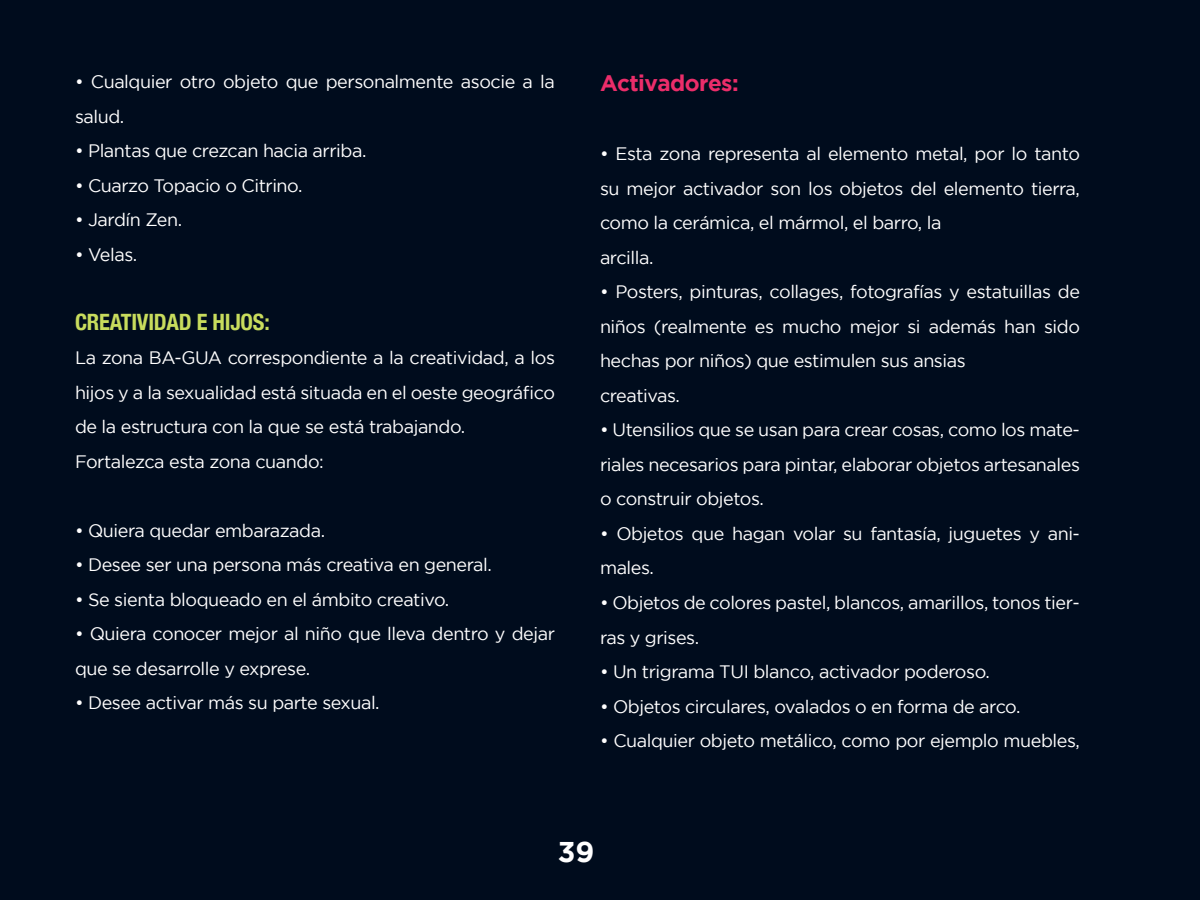
<style>
.page{position:relative;width:1200px;height:900px;background:#000c1d}
.page>*{position:absolute;margin:0;border:0;box-sizing:border-box;transform-origin:0 0}
.t1{font:700 28.5px "Gotham";color:#fff}
.t2{font:700 condensed 22.5px "Helvetica Neue";color:#c8dc5d}
.t3{font:700 22.5px "Gotham";letter-spacing:-.025em;color:#eb2d6a}
.t4{font:18px/34.5px "Gotham";letter-spacing:-.025em;color:#fff}
</style>
<div class="page">
<p class="t4" style="left:75px;top:64px;width:482px">• Cualquier otro objeto que personalmente asocie a la salud.</p>
<p class="t4" style="left:75px;top:133px;width:293px">• Plantas que crezcan hacia arriba.</p>
<p class="t4" style="left:75px;top:168px;width:229px">• Cuarzo Topacio o Citrino.</p>
<p class="t4" style="left:75px;top:202px;width:109px">• Jardín Zen.</p>
<p class="t4" style="left:75px;top:237px;width:64px">• Velas.</p>
<p class="t2" style="left:75px;top:303px;width:56px">CRE ATIVID</p>
<p class="t2" style="left:167px;top:303px;width:58px">ADEHIJOS</p>
<p class="t2" style="left:264px;top:303px;width:7px">:</p>
<p class="t4" style="left:75px;top:340px;width:482px">La zona BA-GUA correspondiente a la creatividad, a los hijos y a la sexualidad está situada en el oeste geográfico de la estructura con la que se está trabajando.<br>Fortalezca esta zona cuando:</p>
<p class="t4" style="left:75px;top:513px;width:252px">• Quiera quedar embarazada.</p>
<p class="t4" style="left:75px;top:547px;width:418px">• Desee ser una persona más creativa en general.</p>
<p class="t4" style="left:75px;top:582px;width:376px">• Se sienta bloqueado en el ámbito creativo.</p>
<p class="t4" style="left:75px;top:616px;width:482px">• Quiera conocer mejor al niño que lleva dentro y dejar que se desarrolle y exprese.</p>
<p class="t4" style="left:75px;top:685px;width:306px">• Desee activar más su parte sexual.</p>
<p class="t3" style="left:600px;top:70px;width:140px">Activadores:</p>
<p class="t4" style="left:600px;top:137px;width:482px">• Esta zona representa al elemento metal, por lo tanto su mejor activador son los objetos del elemento tierra, como la cerámica, el mármol, el barro, la<br>arcilla.</p>
<p class="t4" style="left:600px;top:275px;width:482px">• Posters, pinturas, collages, fotografías y estatuillas de niños (realmente es mucho mejor si además han sido hechas por niños) que estimulen sus ansias<br>creativas.</p>
<p class="t4" style="left:600px;top:413px;width:482px;text-align:justify">• Utensilios que se usan para crear cosas, como los mate&shy;riales necesarios para pintar, elaborar objetos artesanales o construir objetos.</p>
<p class="t4" style="left:600px;top:516px;width:482px">• Objetos que hagan volar su fantasía, juguetes y ani&shy;males.</p>
<p class="t4" style="left:600px;top:585px;width:482px">• Objetos de colores pastel, blancos, amarillos, tonos tier&shy;ras y grises.</p>
<p class="t4" style="left:600px;top:654px;width:391px">• Un trigrama TUI blanco, activador poderoso.</p>
<p class="t4" style="left:600px;top:689px;width:422px">• Objetos circulares, ovalados o en forma de arco.</p>
<p class="t4" style="left:600px;top:723px;width:482px">• Cualquier objeto metálico, como por ejemplo muebles,</p>
<h1 class="t1" style="left:558px;top:836px;width:38px">39</h1>
</div>
